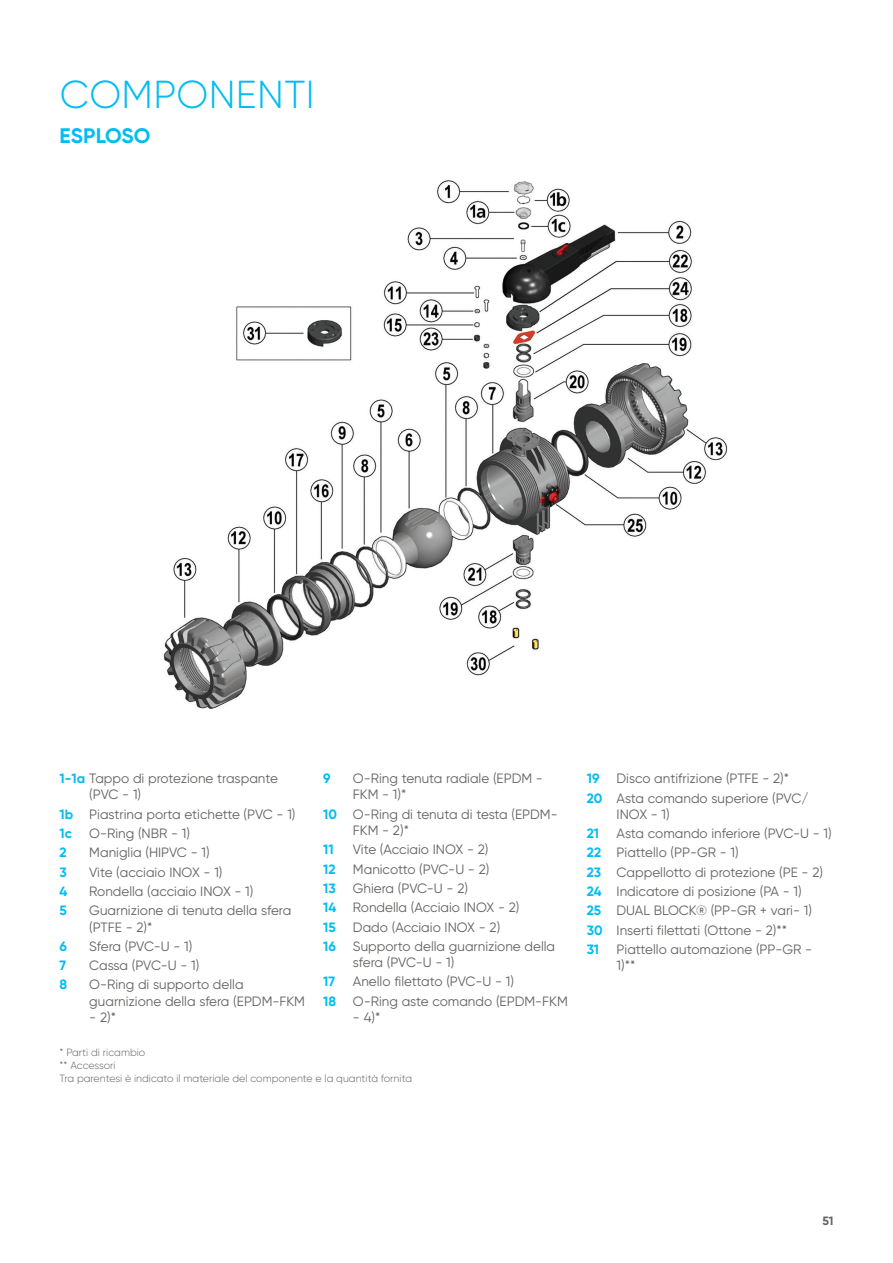
<style>
.page{position:relative;width:893px;height:1263px;background:#fff}
.page>*{position:absolute;margin:0;border:0;box-sizing:border-box;transform-origin:0 0}
.t1{font:300 39px "Gilroy";color:#01bdf2}
.t2{font:700 21px "Gilroy";letter-spacing:.005em;color:#01bdf2}
.t3{font:13.5px/19.4px "Gilroy";color:#656160}
.t4{font:700 13.5px "Gilroy";color:#01bdf2}
.t5{font:13.5px "Gilroy";letter-spacing:-.02em;color:#656160}
.t6{font:700 12px "Gilroy";color:#656160}
.t7{font:300 10.5px/12.6px "Gilroy";color:#656160}
.s1{font-weight:700;color:#01bdf2}
</style>
<div class="page">
<img style="left:163px;top:180px;width:565px;height:529px">
<h1 class="t1" style="left:60px;top:71px;width:31px">COM</h1>
<h1 class="t1" style="left:153px;top:71px;width:47px">PONENTI</h1>
<h2 class="t2" style="left:60px;top:123px;width:92px">ESPLOSO</h2>
<p class="t3" style="left:89px;top:770px;width:190px;line-height:16.2px;text-indent:-30px"><span class="s1">1-1a</span> Tappo di protezione traspante (PVC - 1)</p>
<p class="t3" style="left:60px;top:804px;width:237px"><span class="s1">1b</span> Piastrina porta etichette (PVC - 1)<br><span class="s1">1c</span></p>
<p class="t3" style="left:89px;top:823px;width:102px">O-Ring (NBR - 1)</p>
<p class="t4" style="left:60px;top:844px;width:9px">2</p>
<p class="t3" style="left:89px;top:843px;width:122px">Maniglia (HIPVC - 1)</p>
<p class="t4" style="left:60px;top:863px;width:9px">3</p>
<p class="t3" style="left:89px;top:862px;width:135px">Vite (acciaio INOX - 1)</p>
<p class="t4" style="left:60px;top:883px;width:9px">4</p>
<p class="t3" style="left:89px;top:881px;width:166px">Rondella (acciaio INOX - 1)</p>
<p class="t4" style="left:60px;top:902px;width:9px">5</p>
<p class="t3" style="left:89px;top:902px;width:204px;line-height:16.2px">Guarnizione di tenuta della sfera (PTFE - 2)*</p>
<p class="t4" style="left:60px;top:938px;width:9px">6</p>
<p class="t5" style="left:89px;top:938px;width:105px">Sfera (PVC-U - 1)</p>
<p class="t4" style="left:60px;top:957px;width:8px">7</p>
<p class="t3" style="left:89px;top:955px;width:112px">Cassa (PVC-U - 1)</p>
<p class="t4" style="left:60px;top:976px;width:9px">8</p>
<p class="t3" style="left:89px;top:976px;width:217px;line-height:16.2px">O-Ring di supporto della guarnizione della sfera (EPDM-FKM</p>
<p class="t3" style="left:89px;top:1007px;width:28px">- 2)*</p>
<p class="t4" style="left:323px;top:770px;width:9px">9</p>
<p class="t3" style="left:353px;top:770px;width:191px;line-height:16.2px">O-Ring tenuta radiale (EPDM -<br>FKM - 1)*</p>
<p class="t3" style="left:353px;top:806px;width:206px;line-height:16.2px;text-indent:-30px"><span class="s1">10</span> O-Ring di tenuta di testa (EPDM-<br>FKM - 2)*</p>
<p class="t4" style="left:323px;top:841px;width:12px">11</p>
<p class="t3" style="left:353px;top:840px;width:137px">Vite (Acciaio INOX - 2)</p>
<p class="t4" style="left:323px;top:860px;width:14px">12</p>
<p class="t3" style="left:353px;top:859px;width:138px">Manicotto (PVC-U - 2)</p>
<p class="t4" style="left:323px;top:880px;width:14px">13</p>
<p class="t3" style="left:323px;top:878px;width:198px;text-indent:30px">Ghiera (PVC-U - 2)<br><span class="s1">14</span> Rondella (Acciaio INOX - 2)<br><span class="s1">15</span></p>
<p class="t3" style="left:353px;top:917px;width:149px">Dado (Acciaio INOX - 2)</p>
<p class="t4" style="left:323px;top:938px;width:14px">16</p>
<p class="t3" style="left:353px;top:938px;width:204px;line-height:16.2px">Supporto della guarnizione della sfera (PVC-U - 1)</p>
<p class="t4" style="left:323px;top:973px;width:13px">17</p>
<p class="t3" style="left:353px;top:972px;width:162px">Anello filettato (PVC-U - 1)</p>
<p class="t4" style="left:323px;top:992px;width:14px">18</p>
<p class="t3" style="left:353px;top:991px;width:216px">O-Ring aste comando (EPDM-FKM</p>
<p class="t3" style="left:353px;top:1007px;width:29px">- 4)*</p>
<p class="t7" style="left:60px;top:1046px;width:354px">* Parti di ricambio<br>** Accessori<br>Tra parentesi è indicato il materiale del componente e la quantità fornita</p>
<p class="t3" style="left:587px;top:769px;width:223px;text-indent:30px">Disco antifrizione (PTFE - 2)*<br><span class="s1">20</span> Asta comando superiore (PVC/</p>
<p class="t3" style="left:617px;top:804px;width:55px">INOX - 1)</p>
<p class="t4" style="left:587px;top:825px;width:14px">21</p>
<p class="t4" style="left:587px;top:770px;width:14px">19</p>
<p class="t3" style="left:587px;top:823px;width:246px;text-indent:30px">Asta comando inferiore (PVC-U - 1)<br><span class="s1">22</span> Piattello (PP-GR - 1)<br><span class="s1">23</span> Cappellotto di protezione (PE - 2)<br><span class="s1">24</span> Indicatore di posizione (PA - 1)<br><span class="s1">25</span> DUAL BLOCK® (PP-GR + vari- 1)<br><span class="s1">30</span> Inserti filettati (Ottone - 2)**<br><span class="s1">31</span></p>
<p class="t3" style="left:617px;top:941px;width:197px;line-height:16.2px">Piattello automazione (PP-GR -<br>1)**</p>
<p class="t6" style="left:822px;top:1213px;width:13px">51</p>
</div>
